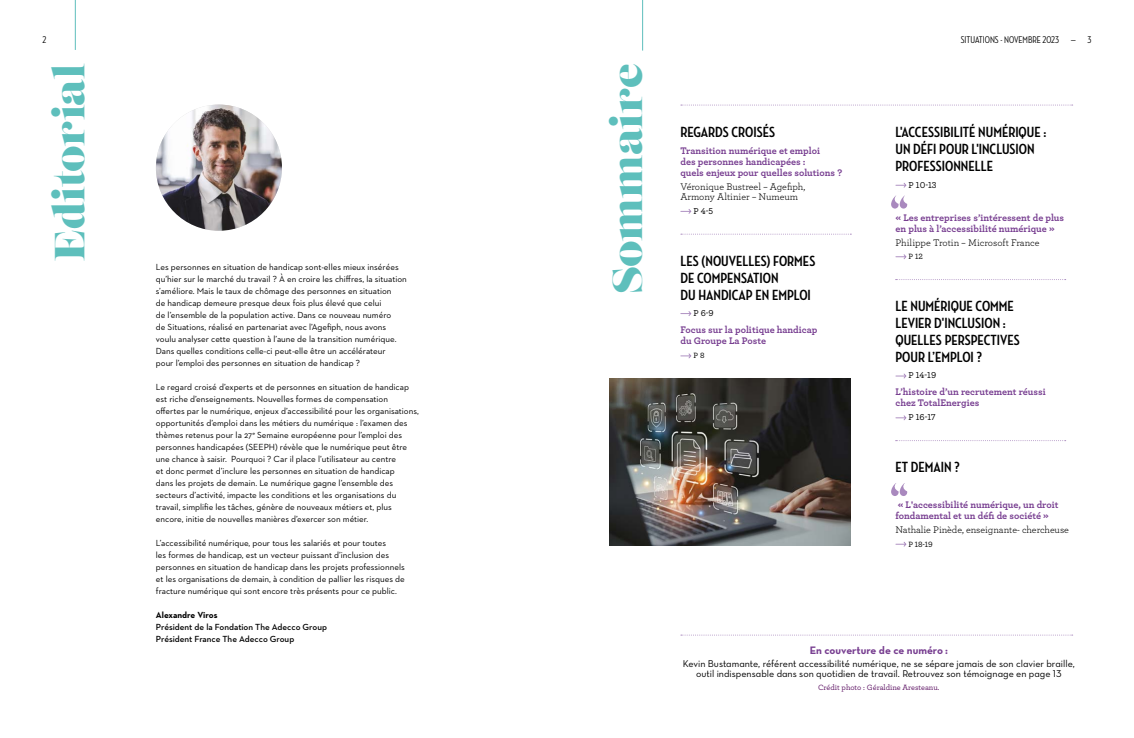
<style>
.page{position:relative;width:1134px;height:738px;background:#fff}
.page>*{position:absolute;margin:0;border:0;box-sizing:border-box;transform-origin:0 0}
.Rubrique_H1{font:42px "Lust";letter-spacing:-.015em;color:#5ebfbc}
.Sommaire_H2{font:700 15px/17px "Neutraface Condensed";color:#000}
.t1{font:11px "Neutra Text Bold Alt";color:#783f91}
.Sommaire_H3{font:700 10px/11px "Archer";color:#783f91}
.t2{font:10px/10px "Neutra Text Book Alt";color:#000;text-align:center}
.t3{font:10px/10px "Archer";letter-spacing:-.005em;color:#000}
.t4{font:500 10px "Neutraface Condensed";color:#000}
.t5{font:9px/12px "Neutraface 2 Text";color:#000}
.t6{font:600 9px/12px "Neutraface 2 Text";color:#000}
.t7{font:500 9px "Archer";color:#000}
.t8{font:500 8px "Archer";color:#601766}
.t9{font:500 8px "Archer";color:#000}
.s1{font-weight:700}
</style>
<div class="page">
<hr style="left:75px;top:0;width:1px;height:50px;background:#5ebfbc">
<img style="left:156px;top:104px;width:126px;height:126px;border-radius:63px">
<hr style="left:642px;top:0;width:1px;height:51px;background:#5ebfbc">
<svg style="left:896px;top:440px;width:170px;height:1px"></svg>
<svg style="left:681px;top:104px;width:392px;height:1px"></svg>
<svg style="left:681px;top:233px;width:170px;height:1px"></svg>
<svg style="left:681px;top:634px;width:392px;height:1px"></svg>
<svg style="left:896px;top:279px;width:170px;height:1px"></svg>
<svg style="left:680px;top:209px;width:11px;height:5px"></svg>
<svg style="left:680px;top:311px;width:11px;height:5px"></svg>
<svg style="left:680px;top:353px;width:11px;height:5px"></svg>
<svg style="left:895px;top:183px;width:11px;height:4px"></svg>
<svg style="left:895px;top:254px;width:11px;height:5px"></svg>
<svg style="left:891px;top:195px;width:17px;height:13px"></svg>
<svg style="left:895px;top:373px;width:11px;height:5px"></svg>
<svg style="left:895px;top:415px;width:11px;height:5px"></svg>
<svg style="left:895px;top:541px;width:11px;height:5px"></svg>
<svg style="left:891px;top:483px;width:17px;height:12px"></svg>
<img style="left:609px;top:378px;width:242px;height:167px">
<p class="t4" style="left:43px;top:34px;width:5px">2</p>
<p class="t4" style="left:961px;top:34px;width:132px">SITUATIONS - NOVEMBRE 2023 — 3</p>
<h1 class="Rubrique_H1" style="left:44px;top:260px;width:198px;rotate:-90deg">Editorial</h1>
<p class="t5" style="left:156px;top:260px;width:252px">Les personnes en situation de handicap sont-elles mieux insérées qu’hier sur le marché du travail ? À en croire les chiffres, la situation s’améliore. Mais le taux de chômage des personnes en situation<br>de handicap demeure presque deux fois plus élevé que celui<br>de l’ensemble de la population active. Dans ce nouveau numéro<br>de Situations, réalisé en partenariat avec l’Agefiph, nous avons voulu analyser cette question à l’aune de la transition numérique.<br>Dans quelles conditions celle-ci peut-elle être un accélérateur<br>pour l’emploi des personnes en situation de handicap ?</p>
<p class="t5" style="left:156px;top:380px;width:264px">Le regard croisé d’experts et de personnes en situation de handicap est riche d’enseignements. Nouvelles formes de compensation offertes par le numérique, enjeux d’accessibilité pour les organisations, opportunités d’emploi dans les métiers du numérique : l’examen des thèmes retenus pour la 27<sup>e</sup> Semaine européenne pour l’emploi des personnes handicapées (SEEPH) révèle que le numérique peut être une chance à saisir. Pourquoi ? Car il place l’utilisateur au centre<br>et donc permet d’inclure les personnes en situation de handicap<br>dans les projets de demain. Le numérique gagne l’ensemble des secteurs d’activité, impacte les conditions et les organisations du travail, simplifie les tâches, génère de nouveaux métiers et, plus encore, initie de nouvelles manières d’exercer son métier.</p>
<p class="t5" style="left:156px;top:536px;width:250px">L’accessibilité numérique, pour tous les salariés et pour toutes<br>les formes de handicap, est un vecteur puissant d’inclusion des personnes en situation de handicap dans les projets professionnels et les organisations de demain, à condition de pallier les risques de fracture numérique qui sont encore très présents pour ce public.</p>
<p class="t6" style="left:156px;top:608px;width:173px"><span class="s1">Alexandre Viros<br></span>Président de la Fondation The Adecco Group</p>
<p class="t6" style="left:156px;top:632px;width:140px">Président France The Adecco Group</p>
<h1 class="Rubrique_H1" style="left:602px;top:293px;width:231px;rotate:-90deg">Sommaire</h1>
<h2 class="Sommaire_H2" style="left:680px;top:124px;width:96px">REGARDS CROISÉS</h2>
<h3 class="Sommaire_H3" style="left:680px;top:144px;width:163px">Transition numérique et emploi<br>des personnes handicapées :<br>quels enjeux pour quelles solutions ?</h3>
<p class="t3" style="left:680px;top:181px;width:126px">Véronique Bustreel – Agefiph,<br>Armony Altinier – Numeum</p>
<p class="t7" style="left:693px;top:204px;width:21px">P 4-5</p>
<h2 class="Sommaire_H2" style="left:680px;top:252px;width:136px">LES (NOUVELLES) FORMES<br>DE COMPENSATION<br>DU HANDICAP EN EMPLOI</h2>
<p class="t7" style="left:693px;top:306px;width:22px">P 6-9</p>
<h3 class="Sommaire_H3" style="left:680px;top:323px;width:139px">Focus sur la politique handicap du Groupe La Poste</h3>
<p class="t9" style="left:693px;top:349px;width:12px">P 8</p>
<h2 class="Sommaire_H2" style="left:895px;top:124px;width:152px">L'ACCESSIBILITÉ NUMÉRIQUE :<br>UN DÉFI POUR L'INCLUSION<br>PROFESSIONNELLE</h2>
<p class="t7" style="left:909px;top:178px;width:30px">P 10-13</p>
<h3 class="Sommaire_H3" style="left:895px;top:211px;width:170px">« Les entreprises s’intéressent de plus en plus à l’accessibilité numérique »</h3>
<p class="t3" style="left:895px;top:237px;width:146px">Philippe Trotin – Microsoft France</p>
<p class="t9" style="left:909px;top:250px;width:16px">P 12</p>
<h2 class="Sommaire_H2" style="left:895px;top:297px;width:126px">LE NUMÉRIQUE COMME<br>LEVIER D'INCLUSION :<br>QUELLES PERSPECTIVES<br>POUR L’EMPLOI ?</h2>
<p class="t7" style="left:909px;top:368px;width:29px">P 14-19</p>
<h3 class="Sommaire_H3" style="left:895px;top:385px;width:152px">L’histoire d’un recrutement réussi chez TotalEnergies</h3>
<p class="t7" style="left:908px;top:410px;width:29px">P 16-17</p>
<h2 class="Sommaire_H2" style="left:895px;top:458px;width:66px">ET DEMAIN ?</h2>
<h3 class="Sommaire_H3" style="left:895px;top:498px;width:165px">« L'accessibilité numérique, un droit fondamental et un défi de société »</h3>
<p class="t3" style="left:895px;top:524px;width:175px">Nathalie Pinède, enseignante- chercheuse</p>
<p class="t9" style="left:908px;top:538px;width:26px">P 18-19</p>
<p class="t1" style="left:810px;top:643px;width:140px">En couverture de ce numéro :</p>
<p class="t2" style="left:683px;top:658px;width:393px">Kevin Bustamante, référent accessibilité numérique, ne se sépare jamais de son clavier braille, outil indispensable dans son quotidien de travail. Retrouvez son témoignage en page 13</p>
<p class="t8" style="left:818px;top:681px;width:123px">Crédit photo : Géraldine Aresteanu.</p>
</div>
